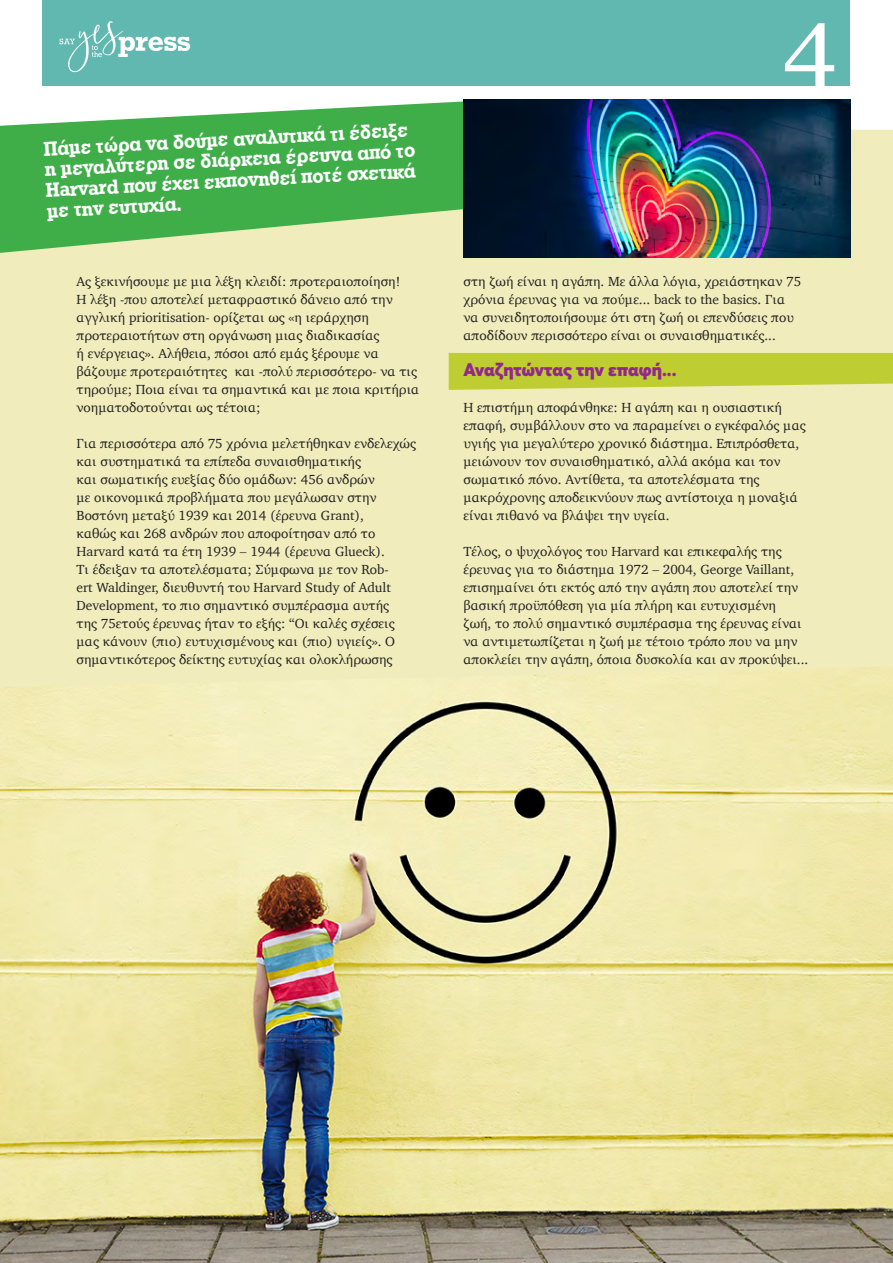
<style>
.page{position:relative;width:893px;height:1263px;background:#fff}
.page>*{position:absolute;margin:0;border:0;box-sizing:border-box;transform-origin:0 0}
.t1{font:97.5px "Georgia";color:#fff}
.t2{font:21px/20.7px "UB Rockwell Bold";color:#fff;scale:.96 1}
.t3{font:900 18px "Averta";letter-spacing:-.005em;color:#92278f}
.t4{font:13.5px/18px "Charter";color:#231f20}
</style>
<div class="page">
<img style="left:0;top:687px;width:893px;height:576px">
<div style="left:0;top:130px;width:893px;height:557px;background:#f0ecbc"></div>
<svg style="left:449px;top:353px;width:444px;height:37px;background:#c2cf3d"></svg>
<div style="left:43px;top:0;width:807px;height:85px;background:#61b8b0"></div>
<svg style="left:60px;top:21px;width:130px;height:51px"></svg>
<svg style="left:0;top:101px;width:463px;height:152px;background:#68bd68"></svg>
<img style="left:463px;top:100px;width:387px;height:158px">
<h2 class="t2" style="left:43px;top:138px;width:388px;rotate:-3deg">Πάμε τώρα να δούμε αναλυτικά τι έδειξε η μεγαλύτερη σε διάρκεια έρευνα από το<br>Harvard που έχει εκπονηθεί ποτέ σχετικά με την ευτυχία.</h2>
<p class="t4" style="left:77px;top:272px;width:344px">Ας ξεκινήσουμε με μια λέξη κλειδί: προτεραιοποίηση!<br>Η λέξη -που αποτελεί μεταφραστικό δάνειο από την αγγλική prioritisation- ορίζεται ως «η ιεράρχηση προτεραιοτήτων στη οργάνωση μιας διαδικασίας<br>ή ενέργειας». Αλήθεια, πόσοι από εμάς ξέρουμε να βάζουμε προτεραιότητες και -πολύ περισσότερο- να τις τηρούμε; Ποια είναι τα σημαντικά και με ποια κριτήρια νοηματοδοτούνται ως τέτοια;</p>
<p class="t4" style="left:77px;top:434px;width:341px">Για περισσότερα από 75 χρόνια μελετήθηκαν ενδελεχώς και συστηματικά τα επίπεδα συναισθηματικής<br>και σωματικής ευεξίας δύο ομάδων: 456 ανδρών<br>με οικονομικά προβλήματα που μεγάλωσαν στην Βοστόνη μεταξύ 1939 και 2014 (έρευνα Grant),<br>καθώς και 268 ανδρών που αποφοίτησαν από το Harvard κατά τα έτη 1939 – 1944 (έρευνα Glueck).<br>Τι έδειξαν τα αποτελέσματα; Σύμφωνα με τον Rob-<br>ert Waldinger, διευθυντή του Harvard Study of Adult Development, το πιο σημαντικό συμπέρασμα αυτής<br>της 75ετούς έρευνας ήταν το εξής: “Οι καλές σχέσεις μας κάνουν (πιο) ευτυχισμένους και (πιο) υγιείς». Ο σημαντικότερος δείκτης ευτυχίας και ολοκλήρωσης</p>
<h1 class="t1" style="left:783px;top:-29px;width:57px">4</h1>
<p class="t4" style="left:463px;top:272px;width:339px">στη ζωή είναι η αγάπη. Με άλλα λόγια, χρειάστηκαν 75 χρόνια έρευνας για να πούμε... back to the basics. Για να συνειδητοποιήσουμε ότι στη ζωή οι επενδύσεις που αποδίδουν περισσότερο είναι οι συναισθηματικές...</p>
<h3 class="t3" style="left:463px;top:358px;width:214px">Αναζητώντας την επαφή...</h3>
<p class="t4" style="left:463px;top:398px;width:344px">Η επιστήμη αποφάνθηκε: Η αγάπη και η ουσιαστική επαφή, συμβάλλουν στο να παραμείνει ο εγκέφαλός μας υγιής για μεγαλύτερο χρονικό διάστημα. Επιπρόσθετα, μειώνουν τον συναισθηματικό, αλλά ακόμα και τον σωματικό πόνο. Αντίθετα, τα αποτελέσματα της μακρόχρονης αποδεικνύουν πως αντίστοιχα η μοναξιά είναι πιθανό να βλάψει την υγεία.</p>
<p class="t4" style="left:463px;top:542px;width:346px">Τέλος, ο ψυχολόγος του Harvard και επικεφαλής της έρευνας για το διάστημα 1972 – 2004, George Vaillant, επισημαίνει ότι εκτός από την αγάπη που αποτελεί την βασική προϋπόθεση για μία πλήρη και ευτυχισμένη<br>ζωή, το πολύ σημαντικό συμπέρασμα της έρευνας είναι να αντιμετωπίζεται η ζωή με τέτοιο τρόπο που να μην αποκλείει την αγάπη, όποια δυσκολία και αν προκύψει...</p>
</div>
